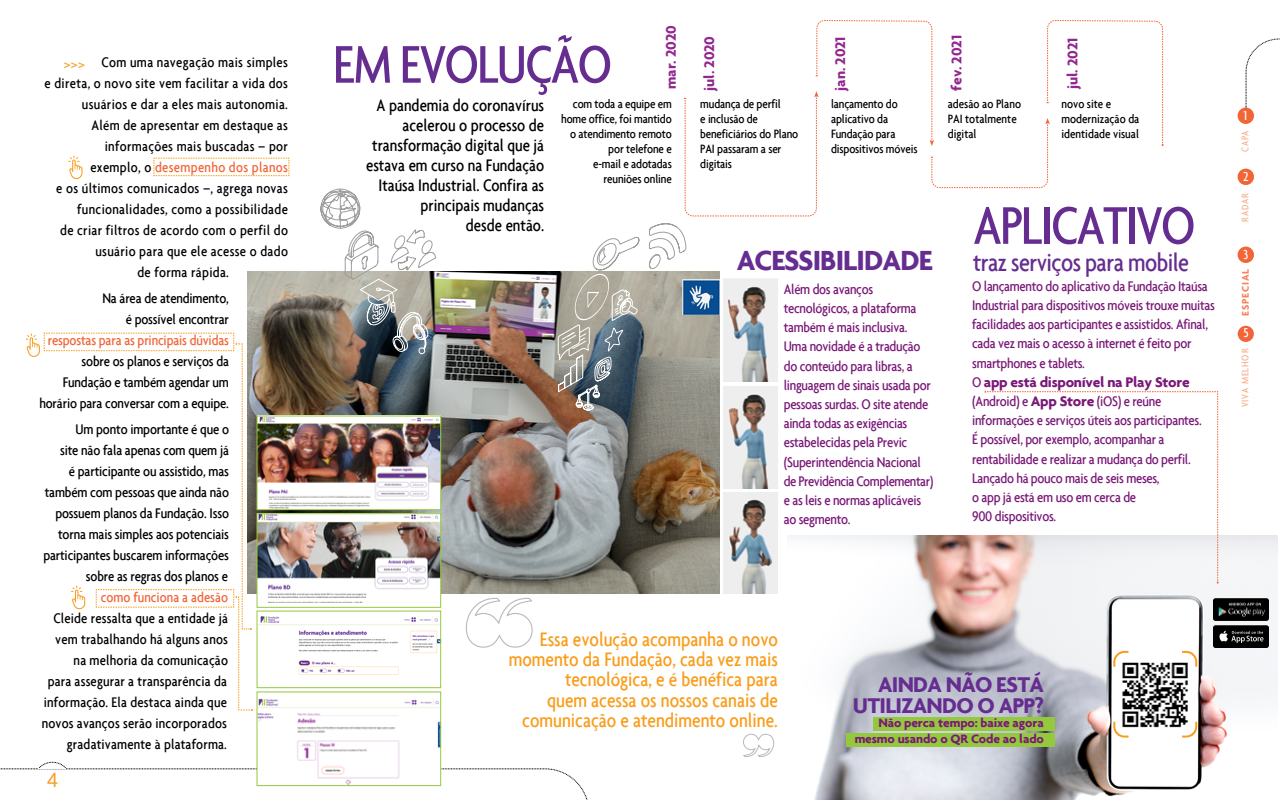
<style>
.page{position:relative;width:1280px;height:800px;background:#fff}
.page>*{position:absolute;margin:0;border:0;box-sizing:border-box;transform-origin:0 0}
.t1{font:500 condensed 57.3px "Agenda";letter-spacing:-.03em;color:#662d91}
.t2{font:700 29.8px "Agenda";letter-spacing:-.03em;color:#662d91}
.t3{font:500 condensed 26.9px "Agenda";letter-spacing:-.02em;color:#662d91}
.t4{font:700 23px/20.9px "Agenda";letter-spacing:-.03em;color:#662d91;text-align:right}
.t5{font:500 condensed 21px/20.4px "Agenda";color:#f99d1c;text-align:right}
.t6{font:300 20px "Helvetica Neue";color:#f99f25}
.t7{font:500 condensed 18px/20px "Agenda";color:#000;text-align:right}
.t8{font:500 condensed 15px/19.2px "Agenda";letter-spacing:-.02em;color:#7a1878}
.t9{font:500 condensed 15px/21px "Agenda";letter-spacing:.01em;color:#000;text-align:right}
.t10{font:500 condensed 15px/21px "Agenda";letter-spacing:-.01em;color:#000;text-align:right}
.t11{font:500 condensed 15px "Agenda";color:#f26539}
.t12{font:700 15px "Agenda";letter-spacing:-.01em;color:#92278f}
.t13{font:500 condensed 15px "Agenda";letter-spacing:.02em;color:#f26539}
.t14{font:300 14px "Helvetica Neue";color:#fff}
.t15{font:500 condensed 14px "Agenda";color:#fff}
.t16{font:500 condensed 13px/15px "Agenda";letter-spacing:-.01em;color:#000}
.t17{font:700 13px/16px "Agenda";letter-spacing:-.01em;color:#7a1878;text-align:right}
.t18{font:500 11px "Helvetica Neue";color:#f99f25;scale:1.06 1}
.t19{font:500 condensed 10.4px "Agenda";letter-spacing:.08em;color:#f9ae8d}
.t20{font:700 10.4px "Agenda";letter-spacing:.08em;color:#f5835a}
.s1{color:#000}
.s2{font-weight:700;font-stretch:normal}
.s3{font-family:"Agenda";font-weight:500;font-stretch:condensed}
</style>
<div class="page">
<svg style="left:50px;top:594px;width:392px;height:168px"></svg>
<svg style="left:0;top:762px;width:588px;height:38px"></svg>
<hr style="left:38px;top:768px;width:28px;height:2px;background:#fff">
<img style="left:248px;top:271px;width:472px;height:323px">
<img style="left:723px;top:279px;width:54px;height:103px">
<img style="left:723px;top:386px;width:54px;height:103px">
<img style="left:723px;top:492px;width:54px;height:102px">
<img style="left:788px;top:535px;width:490px;height:265px">
<div style="left:1213px;top:598px;width:56px;height:23px;background:#000;border-radius:3px"></div>
<img style="left:1218px;top:602px;width:47px;height:14px">
<img style="left:1114px;top:653px;width:82px;height:82px">
<div style="left:1213px;top:625px;width:56px;height:23px;background:#000;border-radius:3px"></div>
<img style="left:1219px;top:630px;width:45px;height:13px">
<svg style="left:985px;top:391px;width:234px;height:193px"></svg>
<svg style="left:1180px;top:650px;width:18px;height:19px"></svg>
<svg style="left:1112px;top:650px;width:19px;height:19px"></svg>
<svg style="left:1180px;top:720px;width:18px;height:19px"></svg>
<svg style="left:1112px;top:720px;width:19px;height:19px"></svg>
<svg style="left:465px;top:597px;width:68px;height:51px"></svg>
<svg style="left:743px;top:733px;width:31px;height:24px"></svg>
<svg style="left:558px;top:237px;width:81px;height:173px"></svg>
<svg style="left:319px;top:189px;width:117px;height:165px"></svg>
<svg style="left:649px;top:20px;width:515px;height:249px"></svg>
<div style="left:873px;top:717px;width:182px;height:14px;background:#95c93d"></div>
<div style="left:846px;top:733px;width:209px;height:14px;background:#95c93d"></div>
<div style="left:1238px;top:169px;width:16px;height:16px;background:#f26539;border-radius:50%"></div>
<div style="left:1238px;top:108px;width:16px;height:16px;background:#f26539;border-radius:50%"></div>
<div style="left:1238px;top:326px;width:16px;height:16px;background:#f26539;border-radius:50%"></div>
<div style="left:1238px;top:247px;width:16px;height:16px;background:#f26539;border-radius:50%"></div>
<svg style="left:1246px;top:38px;width:34px;height:70px"></svg>
<img style="left:259px;top:418px;width:180px;height:90px">
<div style="left:257px;top:416px;width:184px;height:94px;border:1px solid #95c93d"></div>
<img style="left:259px;top:515px;width:180px;height:88px">
<div style="left:257px;top:513px;width:184px;height:95px;border:1px solid #95c93d"></div>
<img style="left:259px;top:614px;width:180px;height:72px">
<div style="left:257px;top:611px;width:184px;height:77px;border:1px solid #95c93d"></div>
<img style="left:259px;top:698px;width:180px;height:86px">
<div style="left:257px;top:692px;width:184px;height:94px;border:1px solid #95c93d"></div>
<svg style="left:153px;top:158px;width:137px;height:18px"></svg>
<svg style="left:68px;top:156px;width:14px;height:23px"></svg>
<svg style="left:26px;top:333px;width:227px;height:378px"></svg>
<img style="left:683px;top:279px;width:37px;height:36px">
<p class="t9" style="left:102px;top:52px;width:188px">Com uma navegação mais simples</p>
<p class="t9" style="left:45px;top:73px;width:245px">e direta, o novo site vem facilitar a vida dos</p>
<p class="t9" style="left:82px;top:94px;width:208px">usuários e dar a eles mais autonomia.</p>
<p class="t9" style="left:91px;top:115px;width:198px">Além de apresentar em destaque as</p>
<p class="t9" style="left:105px;top:136px;width:185px">informações mais buscadas – por</p>
<p class="t13" style="left:90px;top:159px;width:199px"><span class="s1">exemplo, o</span> desempenho dos planos</p>
<p class="t9" style="left:56px;top:178px;width:233px">e os últimos comunicados –, agrega novas</p>
<p class="t9" style="left:77px;top:199px;width:212px">funcionalidades, como a possibilidade</p>
<p class="t9" style="left:60px;top:220px;width:229px">de criar filtros de acordo com o perfil do</p>
<p class="t9" style="left:95px;top:241px;width:194px">usuário para que ele acesse o dado</p>
<p class="t9" style="left:137px;top:262px;width:93px">de forma rápida.</p>
<p class="t10" style="left:102px;top:288px;width:128px">Na área de atendimento, é possível encontrar</p>
<p class="t11" style="left:48px;top:332px;width:183px">respostas para as principais dúvidas</p>
<p class="t10" style="left:39px;top:351px;width:191px">sobre os planos e serviços da<br>Fundação e também agendar um horário para conversar com a equipe.</p>
<p class="t10" style="left:43px;top:419px;width:187px">Um ponto importante é que o<br>site não fala apenas com quem já<br>é participante ou assistido, mas também com pessoas que ainda não possuem planos da Fundação. Isso torna mais simples aos potenciais participantes buscarem informações sobre as regras dos planos e</p>
<p class="t11" style="left:101px;top:589px;width:129px">como funciona a adesão</p>
<p class="t9" style="left:42px;top:608px;width:188px">Cleide ressalta que a entidade já vem trabalhando há alguns anos na melhoria da comunicação<br>para assegurar a transparência da informação. Ela destaca ainda que novos avanços serão incorporados gradativamente à plataforma.</p>
<p class="t18" style="left:64px;top:55px;width:21px">&gt;&gt;&gt;</p>
<h3 class="t6" style="left:47px;top:764px;width:13px">4</h3>
<p class="t12" style="left:662px;top:89px;width:65px;rotate:-90deg">mar. 2020</p>
<p class="t16" style="left:561px;top:96px;width:112px;text-align:right">com toda a equipe em home office, foi mantido o atendimento remoto por telefone e<br>e-mail e adotadas reuniões online</p>
<h1 class="t1" style="left:333px;top:31px;width:281px">EM EVOLUÇÃO</h1>
<p class="t12" style="left:947px;top:91px;width:57px;rotate:-90deg">fev. 2021</p>
<p class="t12" style="left:700px;top:91px;width:56px;rotate:-90deg">jul. 2020</p>
<p class="t16" style="left:700px;top:96px;width:100px">mudança de perfil<br>e inclusão de beneficiários do Plano<br>PAI passaram a ser digitais</p>
<p class="t16" style="left:831px;top:96px;width:88px">lançamento do aplicativo da<br>Fundação para dispositivos móveis</p>
<p class="t16" style="left:948px;top:96px;width:75px">adesão ao Plano<br>PAI totalmente digital</p>
<p class="t12" style="left:831px;top:91px;width:56px;rotate:-90deg">jan. 2021</p>
<p class="t12" style="left:1064px;top:89px;width:53px;rotate:-90deg">jul. 2021</p>
<p class="t7" style="left:366px;top:95px;width:180px">A pandemia do coronavírus acelerou o processo de transformação digital que já estava em curso na Fundação<br>Itaúsa Industrial. Confira as principais mudanças<br>desde então.</p>
<p class="t16" style="left:1061px;top:96px;width:80px">novo site e modernização da identidade visual</p>
<h1 class="t1" style="left:973px;top:192px;width:224px">APLICATIVO</h1>
<h3 class="t3" style="left:973px;top:247px;width:218px">traz serviços para mobile</h3>
<p class="t8" style="left:972px;top:276px;width:244px">O lançamento do aplicativo da Fundação Itaúsa Industrial para dispositivos móveis trouxe muitas facilidades aos participantes e assistidos. Afinal, cada vez mais o acesso à internet é feito por smartphones e tablets.<br>O <span class="s2">app está disponível na Play Store </span>(Android) e <span class="s2">App Store</span> (iOS) e reúne informações e serviços úteis aos participantes.<br>É possível, por exemplo, acompanhar a rentabilidade e realizar a mudança do perfil.<br>Lançado há pouco mais de seis meses,<br>o app já está em uso em cerca de<br>900 dispositivos.</p>
<h2 class="t2" style="left:737px;top:242px;width:198px">ACESSIBILIDADE</h2>
<p class="t8" style="left:784px;top:279px;width:151px">Além dos avanços tecnológicos, a plataforma também é mais inclusiva.<br>Uma novidade é a tradução do conteúdo para libras, a linguagem de sinais usada por pessoas surdas. O site atende ainda todas as exigências estabelecidas pela Previc (Superintendência Nacional de Previdência Complementar) e as leis e normas aplicáveis ao segmento.</p>
<p class="t14" style="left:1242px;top:104px;width:9px">2<span class="s3">1</span></p>
<p class="t19" style="left:1239px;top:152px;width:23px;rotate:-90deg">CAPA</p>
<p class="t15" style="left:1243px;top:168px;width:7px">2</p>
<p class="t19" style="left:1239px;top:222px;width:30px;rotate:-90deg">RADAR</p>
<p class="t14" style="left:1242px;top:243px;width:9px">2<span class="s3">3</span></p>
<p class="t20" style="left:1239px;top:316px;width:48px;rotate:-90deg">ESPECIAL</p>
<p class="t15" style="left:1243px;top:325px;width:7px">5</p>
<p class="t19" style="left:1239px;top:407px;width:60px;rotate:-90deg">VIVA MELHOR</p>
<h3 class="t5" style="left:509px;top:628px;width:271px">Essa evolução acompanha o novo momento da Fundação, cada vez mais tecnológica, e é benéfica para<br>quem acessa os nossos canais de comunicação e atendimento online.</h3>
<h3 class="t4" style="left:853px;top:673px;width:193px">AINDA NÃO ESTÁ<br>UTILIZANDO O APP?</h3>
<p class="t17" style="left:855px;top:715px;width:191px">Não perca tempo: baixe agora mesmo usando o QR Code ao lado</p>
</div>
